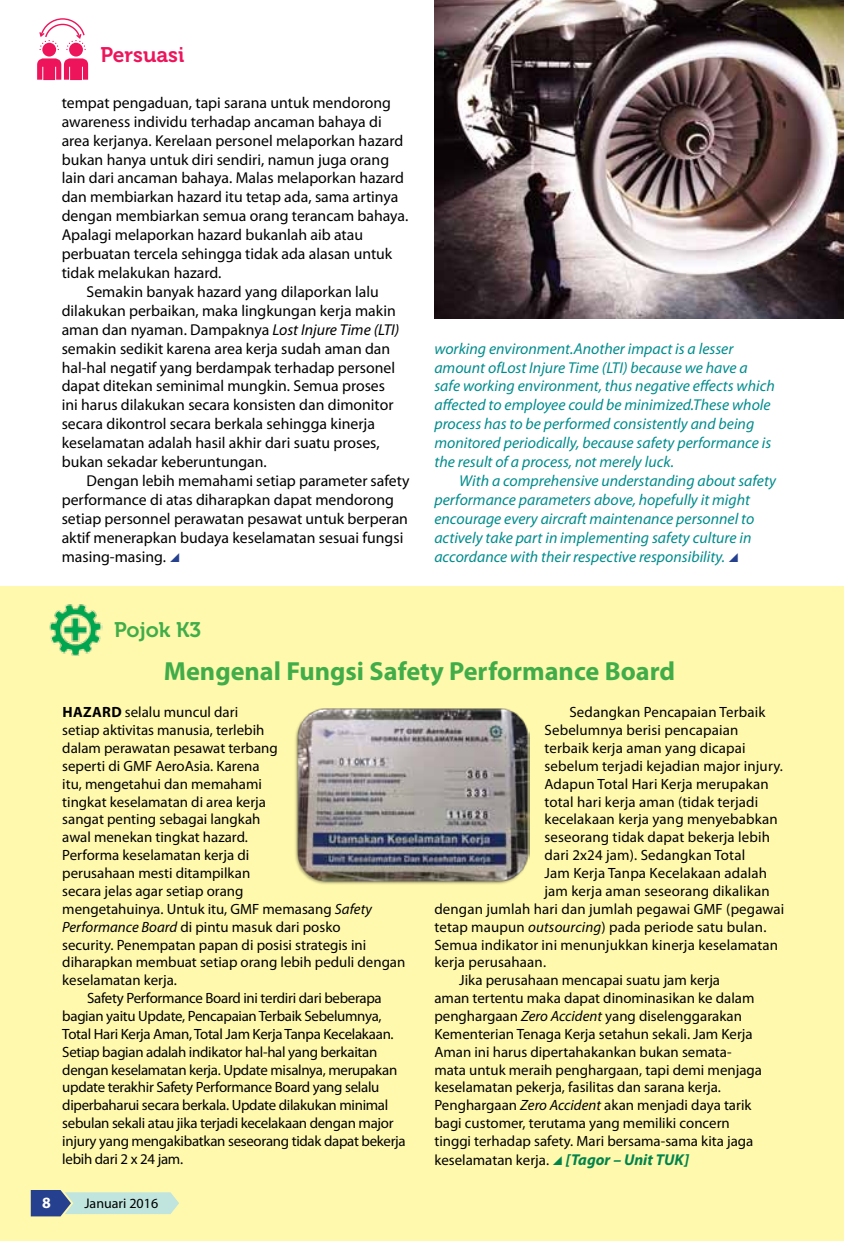
<style>
.page{position:relative;width:844px;height:1241px;background:#fff}
.page>*{position:absolute;margin:0;border:0;box-sizing:border-box;transform-origin:0 0}
.t1{font:700 26.25px "Myriad Pro";color:#41ad49}
.t2{font:21px "Museo 700";color:#ed145b}
.t3{font:21px "Museo 700";color:#41ad49}
.t4{font:15.75px "Myriad Pro";color:#000}
.t5{font:italic 15.75px/18.9px "Myriad Pro";color:#008c8d}
.t6{font:700 15.75px "Myriad Pro";color:#fff}
.t7{font:14.88px "Myriad Pro";color:#000}
.t8{font:14.88px "Myriad Pro";letter-spacing:-.02em;color:#000}
.t9{font:14px "Myriad Pro";color:#000}
.s1{font-style:italic}
.s2{font-weight:700}
.s3{font-weight:700;font-style:italic;font-size:15.75px;color:#00844a}
</style>
<div class="page">
<div style="left:0;top:586px;width:843px;height:654px;background:#fff9ae"></div>
<img style="left:49px;top:604px;width:54px;height:52px">
<img style="left:434px;top:0;width:409px;height:319px">
<img style="left:295px;top:708px;width:234px;height:176px">
<svg style="left:31px;top:1190px;width:148px;height:26px"></svg>
<svg style="left:37px;top:58px;width:51px;height:22px"></svg>
<div style="left:42px;top:43px;width:14px;height:14px;background:#ed145b;border-radius:50%"></div>
<div style="left:69px;top:43px;width:14px;height:14px;background:#ed145b;border-radius:50%"></div>
<svg style="left:39px;top:18px;width:47px;height:32px"></svg>
<h2 class="t2" style="left:100px;top:43px;width:85px">Persuasi</h2>
<p class="t4" style="left:62px;top:93px;width:331px">tempat pengaduan, tapi sarana untuk mendorong</p>
<p class="t4" style="left:62px;top:112px;width:321px">awareness individu terhadap ancaman bahaya di</p>
<p class="t4" style="left:62px;top:131px;width:343px">area kerjanya. Kerelaan personel melaporkan hazard</p>
<p class="t4" style="left:62px;top:149px;width:329px">bukan hanya untuk diri sendiri, namun juga orang</p>
<p class="t4" style="left:62px;top:168px;width:344px">lain dari ancaman bahaya. Malas melaporkan hazard</p>
<p class="t4" style="left:62px;top:187px;width:338px">dan membiarkan hazard itu tetap ada, sama artinya</p>
<p class="t4" style="left:62px;top:206px;width:348px">dengan membiarkan semua orang terancam bahaya.</p>
<p class="t4" style="left:62px;top:225px;width:303px">Apalagi melaporkan hazard bukanlah aib atau</p>
<p class="t4" style="left:62px;top:244px;width:332px">perbuatan tercela sehingga tidak ada alasan untuk</p>
<p class="t4" style="left:62px;top:263px;width:161px">tidak melakukan hazard.</p>
<p class="t4" style="left:86px;top:282px;width:294px">Semakin banyak hazard yang dilaporkan lalu</p>
<p class="t4" style="left:62px;top:301px;width:335px">dilakukan perbaikan, maka lingkungan kerja makin</p>
<p class="t4" style="left:62px;top:320px;width:339px">aman dan nyaman. Dampaknya <span class="s1">Lost Injure Time (LTI)</span></p>
<p class="t4" style="left:62px;top:338px;width:330px">semakin sedikit karena area kerja sudah aman dan</p>
<p class="t4" style="left:62px;top:357px;width:335px">hal-hal negatif yang berdampak terhadap personel</p>
<p class="t4" style="left:62px;top:376px;width:325px">dapat ditekan seminimal mungkin. Semua proses</p>
<p class="t4" style="left:62px;top:395px;width:333px">ini harus dilakukan secara konsisten dan dimonitor</p>
<p class="t4" style="left:62px;top:414px;width:315px">secara dikontrol secara berkala sehingga kinerja</p>
<p class="t4" style="left:62px;top:433px;width:319px">keselamatan adalah hasil akhir dari suatu proses,</p>
<p class="t4" style="left:62px;top:452px;width:207px">bukan sekadar keberuntungan.</p>
<p class="t4" style="left:86px;top:471px;width:324px">Dengan lebih memahami setiap parameter safety</p>
<p class="t4" style="left:62px;top:490px;width:334px">performance di atas diharapkan dapat mendorong</p>
<p class="t4" style="left:62px;top:509px;width:348px">setiap personnel perawatan pesawat untuk berperan</p>
<p class="t4" style="left:62px;top:527px;width:343px">aktif menerapkan budaya keselamatan sesuai fungsi</p>
<p class="t4" style="left:62px;top:546px;width:106px">masing-masing.</p>
<h2 class="t3" style="left:114px;top:618px;width:88px">Pojok K3</h2>
<p class="t5" style="left:434px;top:338px;width:342px">working environment.Another impact is a lesser amount ofLost Injure Time (LTI) because we have a safe working environment, thus negative effects which affected to employee could be minimized.These whole process has to be performed consistently and being monitored periodically, because safety performance is the result of a process, not merely luck.</p>
<p class="t5" style="left:434px;top:471px;width:343px;text-indent:25px">With a comprehensive understanding about safety performance parameters above, hopefully it might encourage every aircraft maintenance personnel to actively take part in implementing safety culture in accordance with their respective responsibility.</p>
<h1 class="t1" style="left:164px;top:654px;width:513px">Mengenal Fungsi Safety Performance Board</h1>
<p class="t7" style="left:62px;top:703px;width:177px"><span class="s2">Hazard</span> selalu muncul dari</p>
<p class="t7" style="left:62px;top:720px;width:204px">setiap aktivitas manusia, terlebih</p>
<p class="t7" style="left:62px;top:738px;width:217px">dalam perawatan pesawat terbang</p>
<p class="t7" style="left:62px;top:756px;width:199px">seperti di GMF AeroAsia. Karena</p>
<p class="t7" style="left:62px;top:774px;width:201px">itu, mengetahui dan memahami</p>
<p class="t7" style="left:62px;top:792px;width:205px">tingkat keselamatan di area kerja</p>
<p class="t7" style="left:62px;top:810px;width:200px">sangat penting sebagai langkah</p>
<p class="t7" style="left:62px;top:828px;width:187px">awal menekan tingkat hazard.</p>
<p class="t7" style="left:62px;top:845px;width:188px">Performa keselamatan kerja di</p>
<p class="t7" style="left:62px;top:863px;width:189px">perusahaan mesti ditampilkan</p>
<p class="t7" style="left:62px;top:881px;width:182px">secara jelas agar setiap orang</p>
<p class="t7" style="left:62px;top:899px;width:311px">mengetahuinya. Untuk itu, GMF memasang <span class="s1">Safety</span></p>
<p class="t7" style="left:62px;top:917px;width:279px"><span class="s1">Performance Board</span> di pintu masuk dari posko</p>
<p class="t7" style="left:62px;top:935px;width:305px">security. Penempatan papan di posisi strategis ini</p>
<p class="t7" style="left:62px;top:953px;width:344px">diharapkan membuat setiap orang lebih peduli dengan</p>
<p class="t7" style="left:62px;top:970px;width:116px">keselamatan kerja.</p>
<p class="t8" style="left:87px;top:988px;width:296px">Safety Performance Board ini terdiri dari beberapa</p>
<p class="t8" style="left:62px;top:1006px;width:321px">bagian yaitu Update, Pencapaian Terbaik Sebelumnya,</p>
<p class="t8" style="left:62px;top:1024px;width:333px">Total Hari Kerja Aman, Total Jam Kerja Tanpa Kecelakaan.</p>
<p class="t8" style="left:62px;top:1042px;width:316px">Setiap bagian adalah indikator hal-hal yang berkaitan</p>
<p class="t8" style="left:62px;top:1060px;width:336px">dengan keselamatan kerja. Update misalnya, merupakan</p>
<p class="t8" style="left:62px;top:1077px;width:318px">update terakhir Safety Performance Board yang selalu</p>
<p class="t8" style="left:62px;top:1095px;width:327px">diperbaharui secara berkala. Update dilakukan minimal</p>
<p class="t8" style="left:62px;top:1113px;width:333px">sebulan sekali atau jika terjadi kecelakaan dengan major</p>
<p class="t8" style="left:62px;top:1131px;width:345px">injury yang mengakibatkan seseorang tidak dapat bekerja</p>
<p class="t8" style="left:62px;top:1149px;width:122px">lebih dari 2 x 24 jam.</p>
<p class="t6" style="left:42px;top:1192px;width:10px">8</p>
<p class="t9" style="left:84px;top:1194px;width:75px">Januari 2016</p>
<p class="t7" style="left:569px;top:703px;width:197px">Sedangkan Pencapaian Terbaik</p>
<p class="t7" style="left:544px;top:720px;width:195px">Sebelumnya berisi pencapaian</p>
<p class="t7" style="left:544px;top:738px;width:202px">terbaik kerja aman yang dicapai</p>
<p class="t7" style="left:544px;top:756px;width:240px">sebelum terjadi kejadian major injury.</p>
<p class="t7" style="left:544px;top:774px;width:225px">Adapun Total Hari Kerja merupakan</p>
<p class="t7" style="left:544px;top:792px;width:215px">total hari kerja aman (tidak terjadi</p>
<p class="t7" style="left:544px;top:810px;width:234px">kecelakaan kerja yang menyebabkan</p>
<p class="t7" style="left:544px;top:828px;width:227px">seseorang tidak dapat bekerja lebih</p>
<p class="t7" style="left:544px;top:845px;width:202px">dari 2x24 jam). Sedangkan Total</p>
<p class="t7" style="left:544px;top:863px;width:224px">Jam Kerja Tanpa Kecelakaan adalah</p>
<p class="t7" style="left:544px;top:881px;width:227px">jam kerja aman seseorang dikalikan</p>
<p class="t7" style="left:434px;top:899px;width:351px">dengan jumlah hari dan jumlah pegawai GMF (pegawai</p>
<p class="t7" style="left:434px;top:917px;width:333px">tetap maupun <span class="s1">outsourcing</span>) pada periode satu bulan.</p>
<p class="t7" style="left:434px;top:935px;width:345px">Semua indikator ini menunjukkan kinerja keselamatan</p>
<p class="t7" style="left:434px;top:953px;width:113px">kerja perusahaan.</p>
<p class="t7" style="left:459px;top:970px;width:262px">Jika perusahaan mencapai suatu jam kerja</p>
<p class="t7" style="left:434px;top:988px;width:321px">aman tertentu maka dapat dinominasikan ke dalam</p>
<p class="t7" style="left:434px;top:1006px;width:309px">penghargaan <span class="s1">Zero Accident</span> yang diselenggarakan</p>
<p class="t7" style="left:434px;top:1024px;width:320px">Kementerian Tenaga Kerja setahun sekali. Jam Kerja</p>
<p class="t7" style="left:434px;top:1042px;width:298px">Aman ini harus dipertahakankan bukan semata-</p>
<p class="t7" style="left:434px;top:1060px;width:329px">mata untuk meraih penghargaan, tapi demi menjaga</p>
<p class="t7" style="left:434px;top:1077px;width:288px">keselamatan pekerja, fasilitas dan sarana kerja.</p>
<p class="t7" style="left:434px;top:1095px;width:318px">Penghargaan <span class="s1">Zero Accident</span> akan menjadi daya tarik</p>
<p class="t7" style="left:434px;top:1113px;width:297px">bagi customer, terutama yang memiliki concern</p>
<p class="t7" style="left:434px;top:1131px;width:320px">tinggi terhadap safety. Mari bersama-sama kita jaga</p>
<p class="t7" style="left:434px;top:1150px;width:256px">keselamatan kerja. <span class="s3">[Tagor – Unit TUK]</span></p>
</div>
